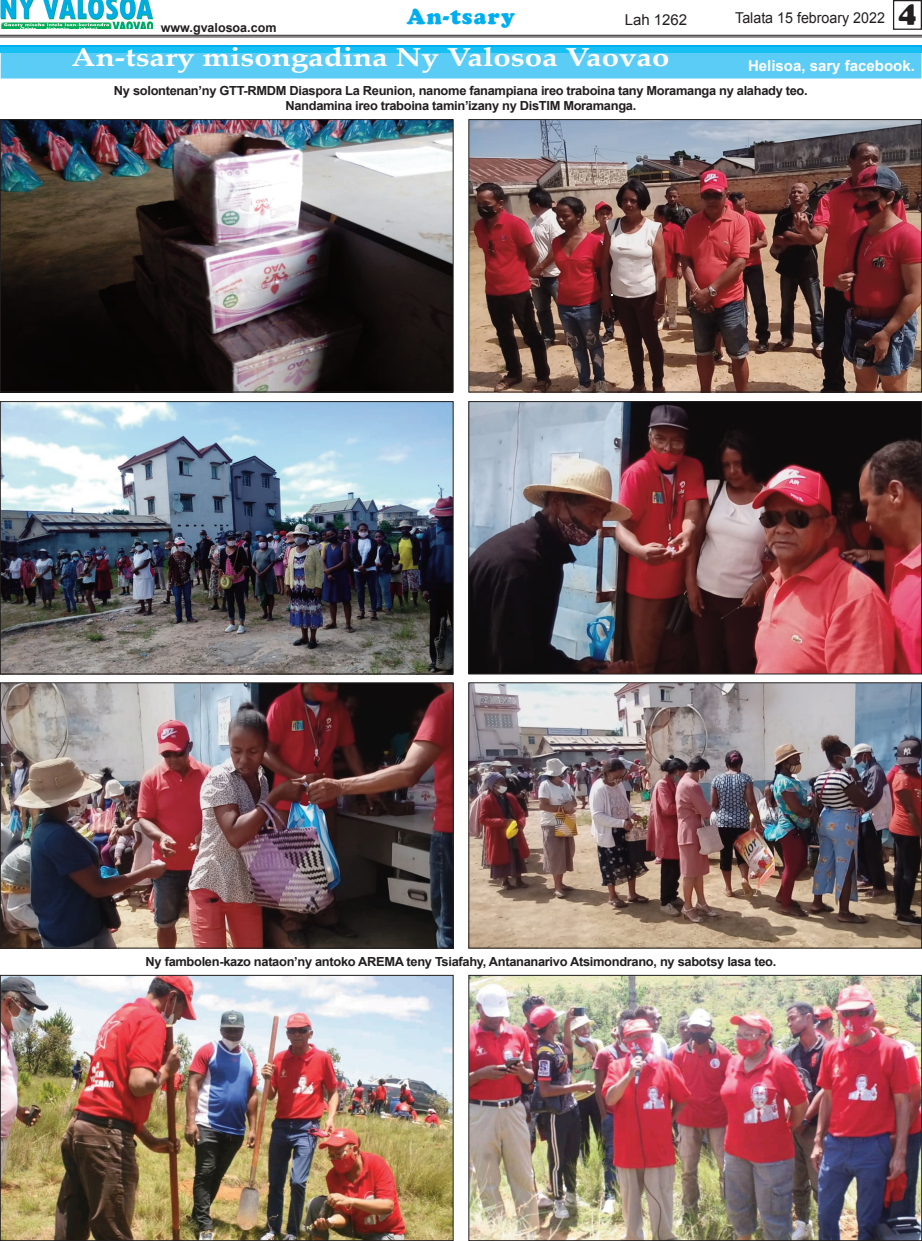
<style>
.page{position:relative;width:922px;height:1241px;background:#fff}
.page>*{position:absolute;margin:0;border:0;box-sizing:border-box;transform-origin:0 0}
.t1{font:700 26px "Palatino Linotype";letter-spacing:-.005em;color:#fff;scale:1.2 1}
.t2{font:900 22.5px "Cooper";letter-spacing:.05em;color:#00aeef}
.t3{font:15px "Arial";color:#231f20;scale:.95 1}
.t4{font:700 15px "Arial";letter-spacing:-.005em;color:#fff}
.t5{font:15px "Arial";color:#231f20}
.t6{font:700 12.5px/15px "Arial";letter-spacing:-.025em;color:#231f20;text-align:center}
.t7{font:700 12.5px "Arial";color:#231f20}
.s1{font-family:"Cooper";font-weight:900;font-size:30px}
</style>
<div class="page">
<hr style="left:0;top:35px;width:921px;height:1px;background:#231f20">
<hr style="left:0;top:37px;width:921px;height:1px;background:#231f20">
<img style="left:0;top:0;width:152px;height:28px">
<div style="left:892px;top:0;width:29px;height:30px;border:1px solid #231f20"></div>
<div style="left:0;top:45px;width:920px;height:8px;background:#00aeef"></div>
<div style="left:1px;top:47px;width:920px;height:31px;background:#5bccf5"></div>
<div style="left:1px;top:47px;width:919px;height:6px;background:#17c0f2"></div>
<img style="left:2px;top:121px;width:449px;height:269px">
<div style="left:0;top:119px;width:453px;height:273px;border:1px solid #231f20"></div>
<img style="left:470px;top:121px;width:449px;height:269px">
<div style="left:468px;top:119px;width:453px;height:273px;border:1px solid #231f20"></div>
<img style="left:2px;top:403px;width:449px;height:269px">
<div style="left:0;top:401px;width:453px;height:273px;border:1px solid #231f20"></div>
<img style="left:470px;top:684px;width:449px;height:262px">
<div style="left:468px;top:682px;width:453px;height:266px;border:1px solid #231f20"></div>
<img style="left:470px;top:403px;width:449px;height:269px">
<div style="left:468px;top:401px;width:453px;height:273px;border:1px solid #231f20"></div>
<img style="left:2px;top:684px;width:449px;height:262px">
<div style="left:0;top:682px;width:453px;height:266px;border:1px solid #231f20"></div>
<img style="left:470px;top:976px;width:449px;height:262px">
<div style="left:468px;top:974px;width:453px;height:266px;border:1px solid #231f20"></div>
<img style="left:2px;top:976px;width:449px;height:262px">
<div style="left:0;top:974px;width:453px;height:266px;border:1px solid #231f20"></div>
<p class="t7" style="left:161px;top:20px;width:117px">www.gvalosoa.com</p>
<h2 class="t2" style="left:407px;top:3px;width:110px">An-tsary</h2>
<p class="t5" style="left:624px;top:11px;width:64px">Lah 1262</p>
<p class="t3" style="left:735px;top:10px;width:192px">Talata 15 febroary 2022 <span class="s1">4</span></p>
<h1 class="t1" style="left:72px;top:47px;width:499px">An-tsary misongadina Ny Valosoa Vaovao</h1>
<p class="t4" style="left:747px;top:57px;width:168px">Helisoa, sary facebook.</p>
<p class="t6" style="left:114px;top:83px;width:695px">Ny solontenan’ny GTT-RMDM Diaspora La Reunion, nanome fanampiana ireo traboina tany Moramanga ny alahady teo.<br>Nandamina ireo traboina tamin’izany ny DisTIM Moramanga.</p>
<p class="t6" style="left:146px;top:953px;width:632px">Ny fambolen-kazo nataon’ny antoko AREMA teny Tsiafahy, Antananarivo Atsimondrano, ny sabotsy lasa teo.</p>
</div>
